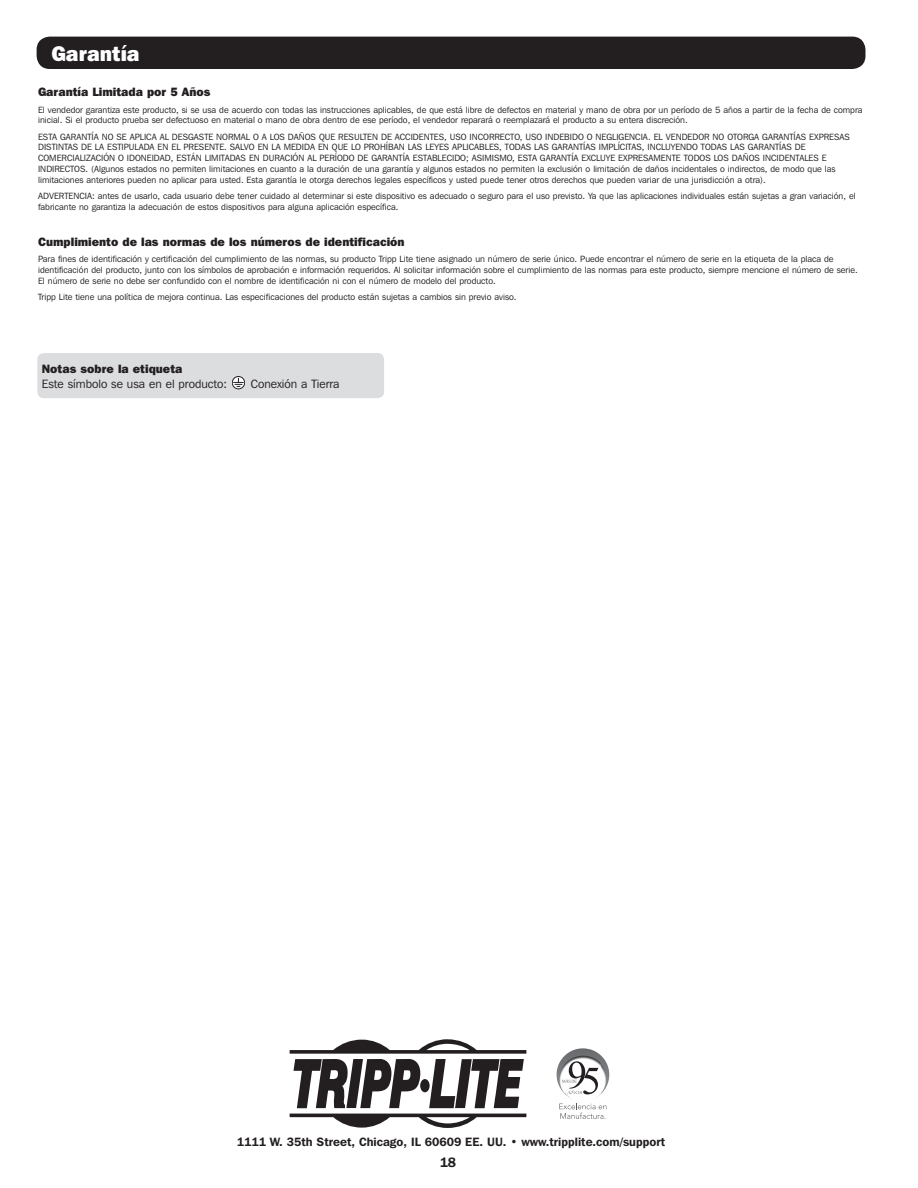
<style>
.page{position:relative;width:918px;height:1188px;background:#fff}
.page>*{position:absolute;margin:0;border:0;box-sizing:border-box;transform-origin:0 0}
.t1{font:800 21px "Franklin Gothic IT Cby BT";color:#fff}
.t2{font:600 13.5px "Franklin Gothic IT Cby BT";color:#231f20}
.t3{font:800 12px "Franklin Gothic IT Cby BT";color:#231f20}
.t4{font:600 12px "Franklin Gothic IT Cby BT";color:#231f20}
.t5{font:12px "Franklin Gothic IT Cby BT";color:#231f20}
.t6{font:9px/10.8px "Franklin Gothic IT Cby BT";color:#231f20}
</style>
<div class="page">
<div style="left:37px;top:37px;width:828px;height:32px;background:#231f20;border-radius:13px"></div>
<div style="left:37px;top:353px;width:347px;height:45px;background:#dcdddf;border-radius:6px"></div>
<svg style="left:232px;top:376px;width:13px;height:13px"></svg>
<svg style="left:290px;top:1039px;width:236px;height:69px"></svg>
<svg style="left:290px;top:1114px;width:236px;height:14px"></svg>
<img style="left:560px;top:1048px;width:22px;height:15px">
<img style="left:601px;top:1060px;width:8px;height:34px">
<img style="left:565px;top:1094px;width:25px;height:5px">
<svg style="left:559px;top:1103px;width:47px;height:16px"></svg>
<svg style="left:562px;top:1061px;width:36px;height:33px"></svg>
<p class="t1" style="left:52px;top:40px;width:90px">Garantía</p>
<p class="t3" style="left:38px;top:84px;width:174px">Garantía Limitada por 5 Años</p>
<p class="t6" style="left:38px;top:104px;width:826px">El vendedor garantiza este producto, si se usa de acuerdo con todas las instrucciones aplicables, de que está libre de defectos en material y mano de obra por un período de 5 años a partir de la fecha de compra inicial. Si el producto prueba ser defectuoso en material o mano de obra dentro de ese período, el vendedor reparará o reemplazará el producto a su entera discreción.</p>
<p class="t6" style="left:38px;top:131px;width:813px">ESTA GARANTÍA NO SE APLICA AL DESGASTE NORMAL O A LOS DAÑOS QUE RESULTEN DE ACCIDENTES, USO INCORRECTO, USO INDEBIDO O NEGLIGENCIA. EL VENDEDOR NO OTORGA GARANTÍAS EXPRESAS DISTINTAS DE LA ESTIPULADA EN EL PRESENTE. SALVO EN LA MEDIDA EN QUE LO PROHÍBAN LAS LEYES APLICABLES, TODAS LAS GARANTÍAS IMPLÍCITAS, INCLUYENDO TODAS LAS GARANTÍAS DE COMERCIALIZACIÓN O IDONEIDAD, ESTÁN LIMITADAS EN DURACIÓN AL PERÍODO DE GARANTÍA ESTABLECIDO; ASIMISMO, ESTA GARANTÍA EXCLUYE EXPRESAMENTE TODOS LOS DAÑOS INCIDENTALES E INDIRECTOS. (Algunos estados no permiten limitaciones en cuanto a la duración de una garantía y algunos estados no permiten la exclusión o limitación de daños incidentales o indirectos, de modo que las limitaciones anteriores pueden no aplicar para usted. Esta garantía le otorga derechos legales específicos y usted puede tener otros derechos que pueden variar de una jurisdicción a otra).</p>
<p class="t6" style="left:38px;top:190px;width:819px">ADVERTENCIA: antes de usarlo, cada usuario debe tener cuidado al determinar si este dispositivo es adecuado o seguro para el uso previsto. Ya que las aplicaciones individuales están sujetas a gran variación, el fabricante no garantiza la adecuación de estos dispositivos para alguna aplicación específica.</p>
<p class="t3" style="left:38px;top:234px;width:368px">Cumplimiento de las normas de los números de identificación</p>
<p class="t6" style="left:38px;top:253px;width:821px">Para fines de identificación y certificación del cumplimiento de las normas, su producto Tripp Lite tiene asignado un número de serie único. Puede encontrar el número de serie en la etiqueta de la placa de identificación del producto, junto con los símbolos de aprobación e información requeridos. Al solicitar información sobre el cumplimiento de las normas para este producto, siempre mencione el número de serie.<br>El número de serie no debe ser confundido con el nombre de identificación ni con el número de modelo del producto.</p>
<p class="t6" style="left:38px;top:291px;width:480px">Tripp Lite tiene una política de mejora continua. Las especificaciones del producto están sujetas a cambios sin previo aviso.</p>
<p class="t3" style="left:42px;top:361px;width:142px">Notas sobre la etiqueta</p>
<p class="t5" style="left:42px;top:376px;width:187px">Este símbolo se usa en el producto:</p>
<p class="t5" style="left:251px;top:376px;width:90px">Conexión a Tierra</p>
<p class="t4" style="left:237px;top:1134px;width:430px">1111 W. 35th Street, Chicago, IL 60609 EE. UU. • www.tripplite.com/support</p>
<h2 class="t2" style="left:440px;top:1154px;width:18px">18</h2>
</div>
